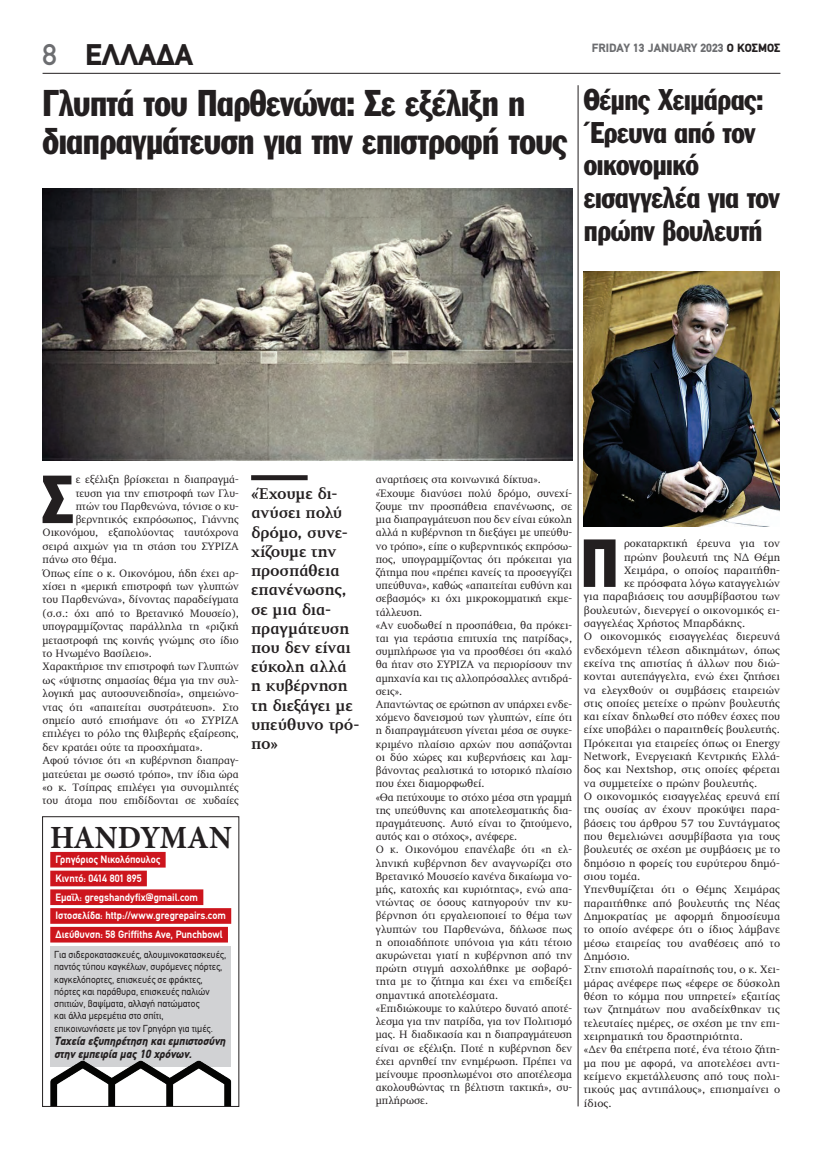
<style>
.page{position:relative;width:823px;height:1149px;background:#fff}
.page>*{position:absolute;margin:0;border:0;box-sizing:border-box;transform-origin:0 0}
.t1{font:66.6px "Franklin Gothic Greek Cond";color:#231f20}
.t2{font:36.6px/38px "Franklin Gothic Greek Cond";letter-spacing:-.015em;color:#231f20}
.t3{font:700 32.3px "Minion Pro";color:#231f20;scale:.95 1}
.t4{font:900 30px "PF Din Text";color:#231f20}
.t5{font:29.4px/32.7px "Franklin Gothic Greek Cond";letter-spacing:-.015em;color:#231f20}
.t6{font:700 16px/19.2px "PF Diplomat";letter-spacing:-.015em;color:#231f20}
.t7{font:900 12px "PF Din Text";color:#6c6d70}
.t8{font:italic 900 11.9px/13px "PF Din Text";color:#231f20}
.t9{font:11px/13.2px "PF Diplomat";color:#231f20}
.t10{font:700 10.8px/18.7px "PF Din Text";letter-spacing:-.005em;color:#fff;scale:.95 1}
.t11{font:10.2px/12.3px "PF Din Text";color:#231f20;scale:.94 1}
.s1{font-weight:500;color:#6c6d70}
.s2{color:#231f20}
</style>
<div class="page">
<hr style="left:43px;top:73px;width:737px;height:1px;background:#231f20">
<img style="left:43px;top:188px;width:529px;height:272px">
<div style="left:251px;top:475px;width:56px;height:5px;background:#231f20"></div>
<div style="left:50px;top:851px;width:115px;height:16px;background:#cd151d"></div>
<div style="left:50px;top:870px;width:97px;height:15px;background:#cd151d"></div>
<div style="left:50px;top:889px;width:153px;height:15px;background:#cd151d"></div>
<div style="left:50px;top:908px;width:181px;height:15px;background:#cd151d"></div>
<div style="left:50px;top:926px;width:178px;height:16px;background:#cd151d"></div>
<div style="left:50px;top:945px;width:181px;height:120px;background:#d1d2d4"></div>
<img style="left:50px;top:1060px;width:182px;height:44px">
<div style="left:42px;top:816px;width:197px;height:290px;border:1px solid #231f20"></div>
<hr style="left:577px;top:85px;width:1px;height:1021px;background:#231f20">
<img style="left:583px;top:271px;width:196px;height:255px">
<h3 class="t4" style="left:43px;top:37px;width:152px"><span class="s1">8</span> ΕΛΛΑΔΑ</h3>
<p class="t7" style="left:591px;top:40px;width:190px">FRIDAY 13 JANUARY 2023 <span class="s2">Ο ΚΟΣΜΟΣ</span></p>
<h2 class="t2" style="left:42px;top:84px;width:527px">Γλυπτά του Παρθενώνα: Σε εξέλιξη η διαπραγμάτευση για την επιστροφή τους</h2>
<h3 class="t5" style="left:583px;top:83px;width:197px">Θέμης Χειμάρας:<br>Έρευνα από τον οικονομικό εισαγγελέα για τον πρώην βουλευτή</h3>
<h1 class="t1" style="left:43px;top:461px;width:32px">Σ</h1>
<p class="t9" style="left:76px;top:473px;width:164px">ε εξέλιξη βρίσκεται η διαπραγμά-</p>
<p class="t9" style="left:76px;top:486px;width:164px">τευση για την επιστροφή των Γλυ-</p>
<p class="t9" style="left:76px;top:499px;width:164px">πτών του Παρθενώνα, τόνισε ο κυ-</p>
<p class="t9" style="left:76px;top:513px;width:164px">βερνητικός εκπρόσωπος, Γιάννης</p>
<p class="t9" style="left:43px;top:526px;width:198px">Οικονόμου, εξαπολύοντας ταυτόχρονα</p>
<p class="t9" style="left:43px;top:539px;width:198px">σειρά αιχμών για τη στάση του ΣΥΡΙΖΑ</p>
<p class="t9" style="left:43px;top:553px;width:76px">πάνω στο θέμα.</p>
<p class="t9" style="left:43px;top:566px;width:198px">Όπως είπε ο κ. Οικονόμου, ήδη έχει αρ-</p>
<p class="t9" style="left:43px;top:580px;width:198px">χίσει η «μερική επιστροφή των γλυπτών</p>
<p class="t9" style="left:43px;top:593px;width:198px">του Παρθενώνα», δίνοντας παραδείγματα</p>
<p class="t9" style="left:43px;top:606px;width:198px">(σ.σ.: όχι από το Βρετανικό Μουσείο),</p>
<p class="t9" style="left:43px;top:620px;width:198px">υπογραμμίζοντας παράλληλα τη «ριζική</p>
<p class="t9" style="left:43px;top:633px;width:198px">μεταστροφή της κοινής γνώμης στο ίδιο</p>
<p class="t9" style="left:43px;top:647px;width:111px">το Ηνωμένο Βασίλειο».</p>
<p class="t9" style="left:43px;top:660px;width:198px">Χαρακτήρισε την επιστροφή των Γλυπτών</p>
<p class="t9" style="left:43px;top:673px;width:198px">ως «ύψιστης σημασίας θέμα για την συλ-</p>
<p class="t9" style="left:43px;top:687px;width:198px">λογική μας αυτοσυνειδησία», σημειώνο-</p>
<p class="t9" style="left:43px;top:700px;width:198px">ντας ότι «απαιτείται συστράτευση». Στο</p>
<p class="t9" style="left:43px;top:713px;width:198px">σημείο αυτό επισήμανε ότι «ο ΣΥΡΙΖΑ</p>
<p class="t9" style="left:43px;top:727px;width:198px">επιλέγει το ρόλο της θλιβερής εξαίρεσης,</p>
<p class="t9" style="left:43px;top:740px;width:162px">δεν κρατάει ούτε τα προσχήματα».</p>
<p class="t9" style="left:43px;top:754px;width:198px">Αφού τόνισε ότι «η κυβέρνηση διαπραγ-</p>
<p class="t9" style="left:43px;top:767px;width:198px">ματεύεται με σωστό τρόπο», την ίδια ώρα</p>
<p class="t9" style="left:43px;top:780px;width:198px">«ο κ. Τσίπρας επιλέγει για συνομιλητές</p>
<p class="t9" style="left:43px;top:794px;width:198px">του άτομα που επιδίδονται σε χυδαίες</p>
<h3 class="t3" style="left:50px;top:814px;width:192px">HANDYMAN</h3>
<p class="t10" style="left:56px;top:849px;width:181px">Γρηγόριος Νικολόπουλος<br>Κινητό: 0414 801 895<br>Εμαϊλ: gregshandyfix@gmail.com<br>Ιστοσελίδα: http://www.gregrepairs.com<br>Διεύθυνση: 58 Griffiths Ave, Punchbowl</p>
<p class="t11" style="left:54px;top:948px;width:184px">Για σιδεροκατασκευές, αλουμινοκατασκευές, παντός τύπου καγκέλων, συρόμενες πόρτες, καγκελόπορτες, επισκευές σε φράκτες, πόρτες και παράθυρα, επισκευές παλιών σπιτιών, βαψίματα, αλλαγή πατώματος<br>και άλλα μερεμέτια στο σπίτι, επικοινωνήσετε με τον Γρηγόρη για τιμές.</p>
<p class="t8" style="left:54px;top:1033px;width:173px">Ταχεία εξυπηρέτηση και εμπιστοσύνη στην εμπειρία μας 10 χρόνων.</p>
<h3 class="t6" style="left:251px;top:484px;width:110px">«Έχουμε δι&shy;ανύσει πολύ δρόμο, συνε&shy;χίζουμε την προσπάθεια επανένωσης, σε μια δια&shy;πραγμάτευση που δεν είναι εύκολη αλλά η κυβέρνηση τη διεξάγει με υπεύθυνο τρό&shy;πο»</h3>
<p class="t9" style="left:375px;top:473px;width:198px">αναρτήσεις στα κοινωνικά δίκτυα». «Έχουμε διανύσει πολύ δρόμο, συνεχί&shy;ζουμε την προσπάθεια επανένωσης, σε μια διαπραγμάτευση που δεν είναι εύκολη αλλά η κυβέρνηση τη διεξάγει με υπεύθυ&shy;νο τρόπο», είπε ο κυβερνητικός εκπρόσω&shy;πος, υπογραμμίζοντας ότι πρόκειται για ζήτημα που «πρέπει κανείς τα προσεγγίζει υπεύθυνα», καθώς «απαιτείται ευθύνη και σεβασμός» κι όχι μικροκομματική εκμε&shy;τάλλευση.<br>«Αν ευοδωθεί η προσπάθεια, θα πρόκει&shy;ται για τεράστια επιτυχία της πατρίδας», συμπλήρωσε για να προσθέσει ότι «καλό θα ήταν στο ΣΥΡΙΖΑ να περιορίσουν την αμηχανία και τις αλλοπρόσαλλες αντιδρά&shy;σεις».<br>Απαντώντας σε ερώτηση αν υπάρχει ενδε&shy;χόμενο δανεισμού των γλυπτών, είπε ότι η διαπραγμάτευση γίνεται μέσα σε συγκε&shy;κριμένο πλαίσιο αρχών που ασπάζονται οι δύο χώρες και κυβερνήσεις και λαμ&shy;βάνοντας ρεαλιστικά το ιστορικό πλαίσιο που έχει διαμορφωθεί.<br>«Θα πετύχουμε το στόχο μέσα στη γραμμή της υπεύθυνης και αποτελεσματικής δια&shy;πραγμάτευσης. Αυτό είναι το ζητούμενο, αυτός και ο στόχος», ανέφερε.<br>Ο κ. Οικονόμου επανέλαβε ότι «η ελ&shy;ληνική κυβέρνηση δεν αναγνωρίζει στο Βρετανικό Μουσείο κανένα δικαίωμα νο&shy;μής, κατοχής και κυριότητας», ενώ απα&shy;ντώντας σε όσους κατηγορούν την κυ&shy;βέρνηση ότι εργαλειοποιεί το θέμα των γλυπτών του Παρθενώνα, δήλωσε πως η οποιαδήποτε υπόνοια για κάτι τέτοιο ακυρώνεται γιατί η κυβέρνηση από την πρώτη στιγμή ασχολήθηκε με σοβαρό&shy;τητα με το ζήτημα και έχει να επιδείξει σημαντικά αποτελέσματα.<br>«Επιδιώκουμε το καλύτερο δυνατό αποτέ&shy;λεσμα για την πατρίδα, για τον Πολιτισμό μας. Η διαδικασία και η διαπραγμάτευση είναι σε εξέλιξη. Ποτέ η κυβέρνηση δεν έχει αρνηθεί την ενημέρωση. Πρέπει να μείνουμε προσηλωμένοι στο αποτέλεσμα ακολουθώντας τη βέλτιστη τακτική», συ&shy;μπλήρωσε.</p>
<h1 class="t1" style="left:580px;top:525px;width:39px">Π</h1>
<p class="t9" style="left:623px;top:537px;width:157px">ροκαταρκτική έρευνα για τον</p>
<p class="t9" style="left:623px;top:550px;width:157px">πρώην βουλευτή της ΝΔ Θέμη</p>
<p class="t9" style="left:623px;top:563px;width:157px">Χειμάρα, ο οποίος παραιτήθη-</p>
<p class="t9" style="left:623px;top:576px;width:157px">κε πρόσφατα λόγω καταγγελιών</p>
<p class="t9" style="left:583px;top:590px;width:198px">για παραβιάσεις του ασυμβίβαστου των</p>
<p class="t9" style="left:583px;top:603px;width:198px">βουλευτών, διενεργεί ο οικονομικός ει-</p>
<p class="t9" style="left:583px;top:616px;width:163px">σαγγελέας Χρήστος Μπαρδάκης.</p>
<p class="t9" style="left:583px;top:630px;width:198px">Ο οικονομικός εισαγγελέας διερευνά</p>
<p class="t9" style="left:583px;top:643px;width:198px">ενδεχόμενη τέλεση αδικημάτων, όπως</p>
<p class="t9" style="left:583px;top:656px;width:198px">εκείνα της απιστίας ή άλλων που διώ-</p>
<p class="t9" style="left:583px;top:670px;width:198px">κονται αυτεπάγγελτα, ενώ έχει ζητήσει</p>
<p class="t9" style="left:583px;top:683px;width:198px">να ελεγχθούν οι συμβάσεις εταιρειών</p>
<p class="t9" style="left:583px;top:696px;width:198px">στις οποίες μετείχε ο πρώην βουλευτής</p>
<p class="t9" style="left:583px;top:710px;width:198px">και είχαν δηλωθεί στο πόθεν έσχες που</p>
<p class="t9" style="left:583px;top:723px;width:198px">είχε υποβάλει ο παραιτηθείς βουλευτής.</p>
<p class="t9" style="left:583px;top:736px;width:198px">Πρόκειται για εταιρείες όπως οι Energy</p>
<p class="t9" style="left:583px;top:749px;width:198px">Network, Ενεργειακή Κεντρικής Ελλά-</p>
<p class="t9" style="left:583px;top:763px;width:198px">δος και Nextshop, στις οποίες φέρεται</p>
<p class="t9" style="left:583px;top:776px;width:175px">να συμμετείχε ο πρώην βουλευτής.</p>
<p class="t9" style="left:583px;top:789px;width:198px">Ο οικονομικός εισαγγελέας ερευνά επί</p>
<p class="t9" style="left:583px;top:803px;width:198px">της ουσίας αν έχουν προκύψει παρα-</p>
<p class="t9" style="left:583px;top:816px;width:198px">βάσεις του άρθρου 57 του Συντάγματος</p>
<p class="t9" style="left:583px;top:829px;width:198px">που θεμελιώνει ασυμβίβαστα για τους</p>
<p class="t9" style="left:583px;top:843px;width:198px">βουλευτές σε σχέση με συμβάσεις με το</p>
<p class="t9" style="left:583px;top:856px;width:198px">δημόσιο η φορείς του ευρύτερου δημό-</p>
<p class="t9" style="left:583px;top:869px;width:58px">σιου τομέα.</p>
<p class="t9" style="left:583px;top:883px;width:198px">Υπενθυμίζεται ότι ο Θέμης Χειμάρας</p>
<p class="t9" style="left:583px;top:896px;width:198px">παραιτήθηκε από βουλευτής της Νέας</p>
<p class="t9" style="left:583px;top:909px;width:198px">Δημοκρατίας με αφορμή δημοσίευμα</p>
<p class="t9" style="left:583px;top:923px;width:198px">το οποίο ανέφερε ότι ο ίδιος λάμβανε</p>
<p class="t9" style="left:583px;top:936px;width:198px">μέσω εταιρείας του αναθέσεις από το</p>
<p class="t9" style="left:583px;top:949px;width:48px">Δημόσιο.</p>
<p class="t9" style="left:583px;top:962px;width:198px">Στην επιστολή παραίτησής του, ο κ. Χει-</p>
<p class="t9" style="left:583px;top:976px;width:198px">μάρας ανέφερε πως «έφερε σε δύσκολη</p>
<p class="t9" style="left:583px;top:989px;width:198px">θέση το κόμμα που υπηρετεί» εξαιτίας</p>
<p class="t9" style="left:583px;top:1002px;width:198px">των ζητημάτων που αναδείχθηκαν τις</p>
<p class="t9" style="left:583px;top:1016px;width:198px">τελευταίες ημέρες, σε σχέση με την επι-</p>
<p class="t9" style="left:583px;top:1029px;width:160px">χειρηματική του δραστηριότητα.</p>
<p class="t9" style="left:583px;top:1042px;width:198px">«Δεν θα επέτρεπα ποτέ, ένα τέτοιο ζήτη-</p>
<p class="t9" style="left:583px;top:1056px;width:198px">μα που με αφορά, να αποτελέσει αντι-</p>
<p class="t9" style="left:583px;top:1069px;width:198px">κείμενο εκμετάλλευσης από τους πολι-</p>
<p class="t9" style="left:583px;top:1082px;width:198px">τικούς μας αντιπάλους», επισημαίνει ο</p>
<p class="t9" style="left:583px;top:1096px;width:29px">ίδιος.</p>
</div>
